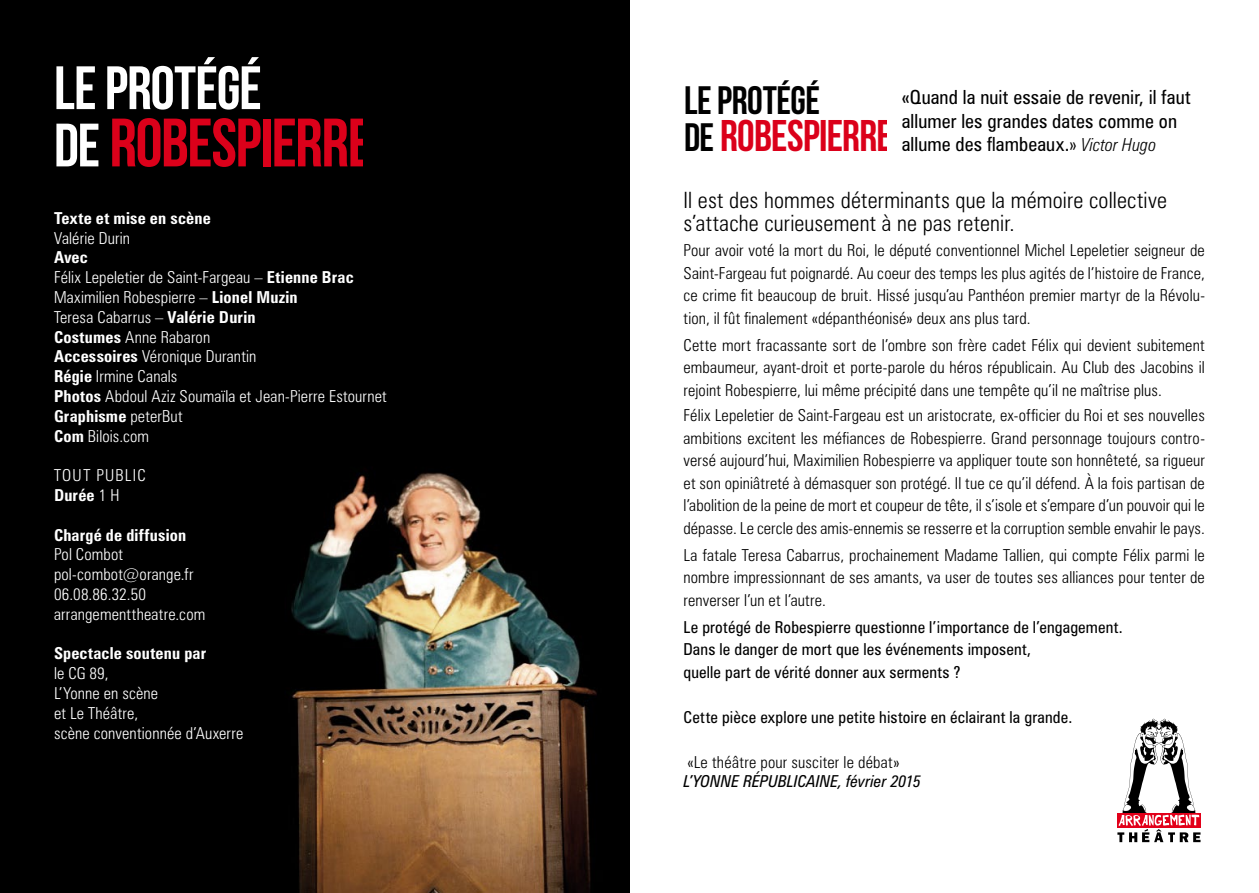
<style>
.page{position:relative;width:1259px;height:893px;background:#fff}
.page>*{position:absolute;margin:0;border:0;box-sizing:border-box;transform-origin:0 0}
.t1{font:68.25px "Bebas Neue";letter-spacing:-.02em;color:#db001a}
.t2{font:61.05px "Bebas Neue";letter-spacing:-.01em;color:#fff}
.t3{font:44.25px "Bebas Neue";letter-spacing:-.015em;color:#db001a}
.t4{font:39.6px "Bebas Neue";letter-spacing:-.01em;color:#000}
.t5{font:300 condensed 22.5px/22.5px "Zurich BT";letter-spacing:.01em;color:#000}
.t6{font:condensed 19.5px/23.4px "Zurich BT";letter-spacing:.005em;color:#000}
.t7{font:300 condensed 16.5px/22.5px "Zurich BT";letter-spacing:.005em;color:#000;text-align:justify}
.t8{font:300 condensed 16.5px/19.8px "Zurich BT";letter-spacing:.01em;color:#fff}
.t9{font:condensed 16.5px/22.5px "Zurich BT";letter-spacing:.01em;color:#000}
.t10{font:700 condensed 16.5px "Zurich BT";letter-spacing:.01em;color:#fff}
.t11{font:italic condensed 16.5px "Zurich BT";letter-spacing:.005em;color:#000}
.s1{font-size:61.05px;color:#fff}
.s2{font-weight:700}
.s3{font-size:39.6px;color:#000}
.s4{font-weight:300}
.s5{font-weight:300;font-style:italic;font-size:18px}
</style>
<div class="page">
<img style="left:0;top:0;width:629px;height:893px">
<div style="left:362px;top:104px;width:58px;height:87px;background:#000"></div>
<svg style="left:1117px;top:718px;width:84px;height:124px"></svg>
<h2 class="t2" style="left:54px;top:54px;width:209px">LE PROTÉGÉ</h2>
<h1 class="t1" style="left:54px;top:105px;width:320px"><span class="s1">DE</span> ROBESPIERRE</h1>
<p class="t10" style="left:54px;top:208px;width:158px">Texte et mise en scène</p>
<p class="t8" style="left:54px;top:228px;width:78px">Valérie Durin</p>
<p class="t8" style="left:54px;top:247px;width:334px"><span class="s2">Avec<br></span>Félix Lepeletier de Saint-Fargeau – <span class="s2">Etienne Brac<br></span>Maximilien Robespierre – <span class="s2">Lionel Muzin<br></span>Teresa Cabarrus – <span class="s2">Valérie Durin<br>Costumes</span> Anne Rabaron<br><span class="s2">Accessoires</span> Véronique Durantin<br><span class="s2">Régie</span> Irmine Canals<br><span class="s2">Photos</span> Abdoul Aziz Soumaïla et Jean-Pierre Estournet<br><span class="s2">Graphisme</span> peterBut<br><span class="s2">Com</span> Bilois.com</p>
<p class="t8" style="left:54px;top:465px;width:70px">Tout public<br><span class="s2">Durée</span> 1 H</p>
<p class="t10" style="left:54px;top:525px;width:134px">Chargé de diffusion</p>
<p class="t8" style="left:54px;top:544px;width:153px">Pol Combot pol-combot@orange.fr<br>06.08.86.32.50 arrangementtheatre.com</p>
<p class="t10" style="left:54px;top:643px;width:154px">Spectacle soutenu par</p>
<p class="t8" style="left:54px;top:663px;width:191px">le CG 89,<br>L’Yonne en scène<br>et Le Théâtre,<br>scène conventionnée d’Auxerre</p>
<h3 class="t4" style="left:684px;top:79px;width:137px">LE PROTÉGÉ</h3>
<h3 class="t3" style="left:684px;top:112px;width:210px"><span class="s3">DE</span> ROBESPIERRE</h3>
<p class="t6" style="left:901px;top:85px;width:290px">«Quand la nuit essaie de revenir, il faut allumer les grandes dates comme on allume des flambeaux.<span class="s4">»</span> <span class="s5">Victor Hugo</span></p>
<h3 class="t5" style="left:683px;top:189px;width:485px">Il est des hommes déterminants que la mémoire collective s’attache curieusement à ne pas retenir.</h3>
<p class="t7" style="left:683px;top:239px;width:523px">Pour avoir voté la mort du Roi, le député conventionnel Michel Lepeletier seigneur de Saint-Fargeau fut poignardé. Au coeur des temps les plus agités de l’histoire de France, ce crime fit beaucoup de bruit. Hissé jusqu’au Panthéon premier martyr de la Révolu&shy;tion, il fût finalement «dépanthéonisé» deux ans plus tard.</p>
<p class="t7" style="left:683px;top:333px;width:523px">Cette mort fracassante sort de l’ombre son frère cadet Félix qui devient subitement embaumeur, ayant-droit et porte-parole du héros républicain. Au Club des Jacobins il rejoint Robespierre, lui même précipité dans une tempête qu’il ne maîtrise plus.</p>
<p class="t7" style="left:683px;top:404px;width:523px">Félix Lepeletier de Saint-Fargeau est un aristocrate, ex-officier du Roi et ses nouvelles ambitions excitent les méfiances de Robespierre. Grand personnage toujours contro&shy;versé aujourd’hui, Maximilien Robespierre va appliquer toute son honnêteté, sa rigueur et son opiniâtreté à démasquer son protégé. Il tue ce qu’il défend. À la fois partisan de l’abolition de la peine de mort et coupeur de tête, il s’isole et s’empare d’un pouvoir qui le dépasse. Le cercle des amis-ennemis se resserre et la corruption semble envahir le pays.</p>
<p class="t7" style="left:683px;top:543px;width:523px">La fatale Teresa Cabarrus, prochainement Madame Tallien, qui compte Félix parmi le nombre impressionnant de ses amants, va user de toutes ses alliances pour tenter de renverser l’un et l’autre.</p>
<p class="t9" style="left:683px;top:615px;width:440px">Le protégé de Robespierre questionne l’importance de l’engagement.<br>Dans le danger de mort que les événements imposent,<br>quelle part de vérité donner aux serments ?</p>
<p class="t9" style="left:683px;top:705px;width:390px">Cette pièce explore une petite histoire en éclairant la grande.</p>
<p class="t7" style="left:687px;top:750px;width:214px">«Le théâtre pour susciter le débat»</p>
<p class="t11" style="left:683px;top:772px;width:239px">L’YONNE RÉPUBLICAINE, FÉVRIER 2015</p>
</div>
